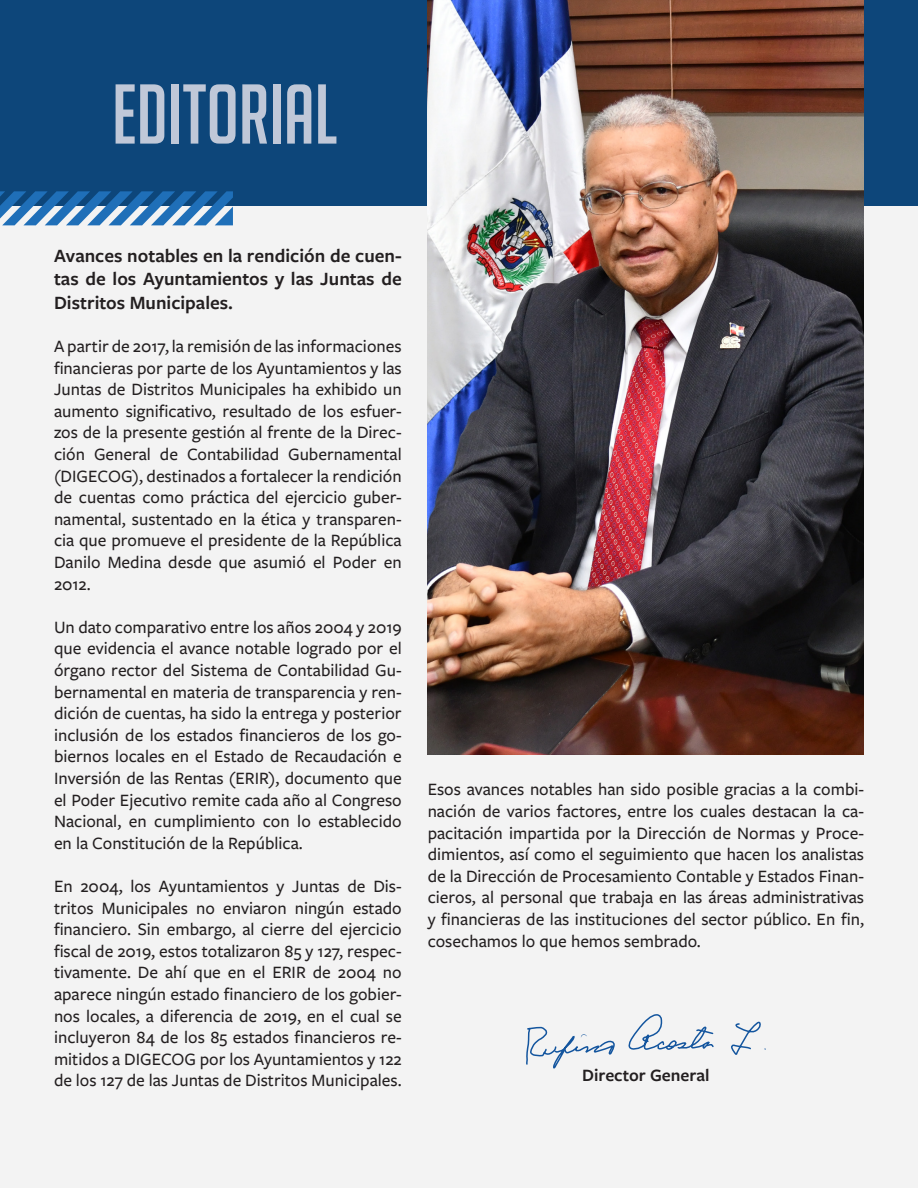
<style>
.page{position:relative;width:918px;height:1188px;background:#fff}
.page>*{position:absolute;margin:0;border:0;box-sizing:border-box;transform-origin:0 0}
.t1{font:82.5px "Big Noodle Titling";color:#c0c8d8}
.t2{font:600 19.5px/23.4px "Freight Sans Pro";color:#231f20;text-align:justify}
.t3{font:500 18px/21.6px "Freight Sans Pro";color:#231f20;text-align:justify}
.t4{font:600 18px "Freight Sans Pro";color:#231f20}
</style>
<div class="page">
<div style="left:0;top:201px;width:918px;height:987px;background:#f3f3f3"></div>
<div style="left:0;top:0;width:918px;height:206px;background:#0d467a"></div>
<svg style="left:0;top:191px;width:233px;height:34px"></svg>
<img style="left:428px;top:0;width:436px;height:755px">
<svg style="left:526px;top:1026px;width:88px;height:43px"></svg>
<svg style="left:628px;top:1014px;width:138px;height:41px"></svg>
<h1 class="t1" style="left:112px;top:70px;width:227px">EDITORIAL</h1>
<p class="t2" style="left:54px;top:243px;width:349px">Avances notables en la rendición de cuen&shy;tas de los Ayuntamientos y las Juntas de Distritos Municipales.</p>
<p class="t3" style="left:54px;top:335px;width:349px">A partir de 2017, la remisión de las informaciones financieras por parte de los Ayuntamientos y las Juntas de Distritos Municipales ha exhibido un aumento significativo, resultado de los esfuer&shy;zos de la presente gestión al frente de la Direc&shy;ción General de Contabilidad Gubernamental (DIGECOG), destinados a fortalecer la rendición de cuentas como práctica del ejercicio guber&shy;namental, sustentado en la ética y transparen&shy;cia que promueve el presidente de la República Danilo Medina desde que asumió el Poder en 2012.</p>
<p class="t3" style="left:54px;top:615px;width:349px">Un dato comparativo entre los años 2004 y 2019 que evidencia el avance notable logrado por el órgano rector del Sistema de Contabilidad Gu&shy;bernamental en materia de transparencia y ren&shy;dición de cuentas, ha sido la entrega y posterior inclusión de los estados financieros de los go&shy;biernos locales en el Estado de Recaudación e Inversión de las Rentas (ERIR), documento que el Poder Ejecutivo remite cada año al Congreso Nacional, en cumplimiento con lo establecido en la Constitución de la República.</p>
<p class="t3" style="left:54px;top:875px;width:349px">En 2004, los Ayuntamientos y Juntas de Dis&shy;tritos Municipales no enviaron ningún estado financiero. Sin embargo, al cierre del ejercicio fiscal de 2019, estos totalizaron 85 y 127, respec&shy;tivamente. De ahí que en el ERIR de 2004 no aparece ningún estado financiero de los gobier&shy;nos locales, a diferencia de 2019, en el cual se incluyeron 84 de los 85 estados financieros re&shy;mitidos a DIGECOG por los Ayuntamientos y 122 de los 127 de las Juntas de Distritos Municipales.</p>
<p class="t3" style="left:428px;top:778px;width:438px">Esos avances notables han sido posible gracias a la combi&shy;nación de varios factores, entre los cuales destacan la ca&shy;pacitación impartida por la Dirección de Normas y Proce&shy;dimientos, así como el seguimiento que hacen los analistas de la Dirección de Procesamiento Contable y Estados Finan&shy;cieros, al personal que trabaja en las áreas administrativas y financieras de las instituciones del sector público. En fin, cosechamos lo que hemos sembrado.</p>
<p class="t4" style="left:582px;top:1063px;width:129px">Director General</p>
</div>
